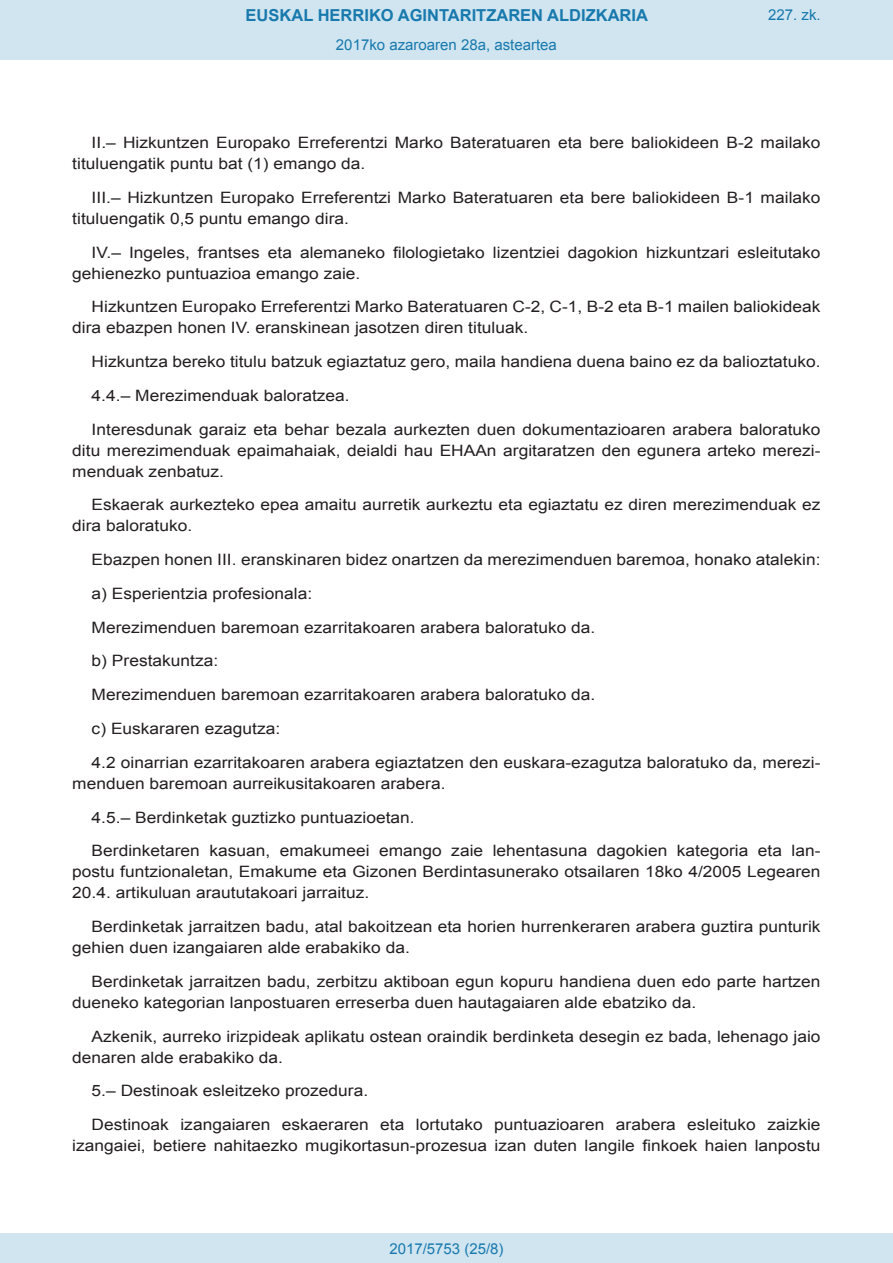
<style>
.page{position:relative;width:893px;height:1263px;background:#fff}
.page>*{position:absolute;margin:0;border:0;box-sizing:border-box;transform-origin:0 0}
.t1{font:700 16.5px "Arial";color:#1879ad}
.BOPVDetalle{font:15.6px/21px "Arial";color:#231f20;scale:1.11 1}
.Paginacion_Centro{font:15px "Arial";color:#1879ad}
</style>
<div class="page">
<div style="left:0;top:0;width:893px;height:60px;background:#d0e5f0"></div>
<div style="left:0;top:1233px;width:893px;height:30px;background:#d0e5f0"></div>
<p class="t1" style="left:246px;top:4px;width:404px">EUSKAL HERRIKO AGINTARITZAREN ALDIZKARIA</p>
<p class="Paginacion_Centro" style="left:336px;top:35px;width:222px">2017ko azaroaren 28a, asteartea</p>
<p class="Paginacion_Centro" style="left:768px;top:5px;width:54px">227. zk.</p>
<p class="BOPVDetalle" style="left:72px;top:132px;width:676px;text-indent:19px">II.– Hizkuntzen Europako Erreferentzi Marko Bateratuaren eta bere baliokideen B-2 mailako tituluengatik puntu bat (1) emango da.</p>
<p class="BOPVDetalle" style="left:72px;top:187px;width:676px;text-indent:19px">III.– Hizkuntzen Europako Erreferentzi Marko Bateratuaren eta bere baliokideen B-1 mailako tituluengatik 0,5 puntu emango dira.</p>
<p class="BOPVDetalle" style="left:72px;top:242px;width:676px;text-indent:19px">IV.– Ingeles, frantses eta alemaneko filologietako lizentziei dagokion hizkuntzari esleitutako gehienezko puntuazioa emango zaie.</p>
<p class="BOPVDetalle" style="left:72px;top:297px;width:676px;text-indent:19px">Hizkuntzen Europako Erreferentzi Marko Bateratuaren C-2, C-1, B-2 eta B-1 mailen baliokideak dira ebazpen honen IV. eranskinean jasotzen diren tituluak.</p>
<p class="BOPVDetalle" style="left:92px;top:351px;width:658px">Hizkuntza bereko titulu batzuk egiaztatuz gero, maila handiena duena baino ez da balioztatuko.</p>
<p class="BOPVDetalle" style="left:92px;top:385px;width:234px">4.4.– Merezimenduak baloratzea.</p>
<p class="BOPVDetalle" style="left:72px;top:419px;width:676px;text-align:justify;text-indent:19px">Interesdunak garaiz eta behar bezala aurkezten duen dokumentazioaren arabera baloratuko ditu merezimenduak epaimahaiak, deialdi hau EHAAn argitaratzen den egunera arteko merezi&shy;menduak zenbatuz.</p>
<p class="BOPVDetalle" style="left:72px;top:495px;width:676px;text-indent:19px">Eskaerak aurkezteko epea amaitu aurretik aurkeztu eta egiaztatu ez diren merezimenduak ez dira baloratuko.</p>
<p class="BOPVDetalle" style="left:92px;top:549px;width:658px">Ebazpen honen III. eranskinaren bidez onartzen da merezimenduen baremoa, honako atalekin:</p>
<p class="BOPVDetalle" style="left:92px;top:583px;width:200px">a) Esperientzia profesionala:</p>
<p class="BOPVDetalle" style="left:92px;top:617px;width:455px">Merezimenduen baremoan ezarritakoaren arabera baloratuko da.</p>
<p class="BOPVDetalle" style="left:92px;top:651px;width:116px">b) Prestakuntza:</p>
<p class="BOPVDetalle" style="left:92px;top:684px;width:455px">Merezimenduen baremoan ezarritakoaren arabera baloratuko da.</p>
<p class="BOPVDetalle" style="left:92px;top:718px;width:171px">c) Euskararen ezagutza:</p>
<p class="BOPVDetalle" style="left:72px;top:752px;width:676px;text-indent:19px">4.2 oinarrian ezarritakoaren arabera egiaztatzen den euskara-ezagutza baloratuko da, merezi&shy;menduen baremoan aurreikusitakoaren arabera.</p>
<p class="BOPVDetalle" style="left:92px;top:807px;width:293px">4.5.– Berdinketak guztizko puntuazioetan.</p>
<p class="BOPVDetalle" style="left:72px;top:840px;width:676px;text-align:justify;text-indent:19px">Berdinketaren kasuan, emakumeei emango zaie lehentasuna dagokien kategoria eta lan&shy;postu funtzionaletan, Emakume eta Gizonen Berdintasunerako otsailaren 18ko 4/2005 Legearen 20.4. artikuluan araututakoari jarraituz.</p>
<p class="BOPVDetalle" style="left:72px;top:916px;width:676px;text-indent:19px">Berdinketak jarraitzen badu, atal bakoitzean eta horien hurrenkeraren arabera guztira punturik gehien duen izangaiaren alde erabakiko da.</p>
<p class="BOPVDetalle" style="left:72px;top:971px;width:676px;text-indent:19px">Berdinketak jarraitzen badu, zerbitzu aktiboan egun kopuru handiena duen edo parte hartzen dueneko kategorian lanpostuaren erreserba duen hautagaiaren alde ebatziko da.</p>
<p class="BOPVDetalle" style="left:72px;top:1026px;width:676px;text-indent:19px">Azkenik, aurreko irizpideak aplikatu ostean oraindik berdinketa desegin ez bada, lehenago jaio denaren alde erabakiko da.</p>
<p class="BOPVDetalle" style="left:92px;top:1080px;width:251px">5.– Destinoak esleitzeko prozedura.</p>
<p class="BOPVDetalle" style="left:72px;top:1114px;width:676px;text-align:right">Destinoak izangaiaren eskaeraren eta lortutako puntuazioaren arabera esleituko zaizkie izangaiei, betiere nahitaezko mugikortasun-prozesua izan duten langile finkoek haien lanpostu</p>
<p class="Paginacion_Centro" style="left:389px;top:1238px;width:116px">2017/5753 (25/8)</p>
</div>
